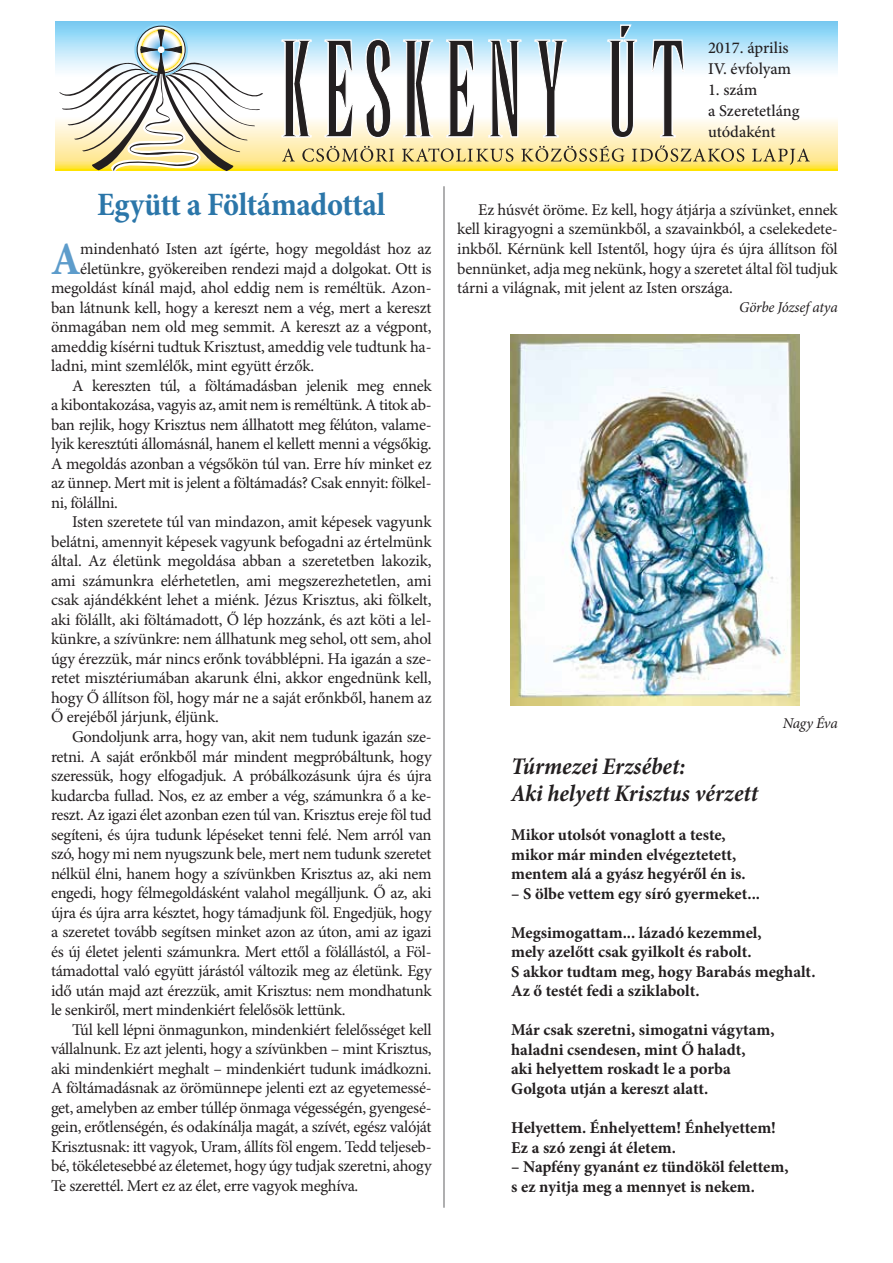
<style>
.page{position:relative;width:893px;height:1263px;background:#fff}
.page>*{position:absolute;margin:0;border:0;box-sizing:border-box;transform-origin:0 0}
.t1{font:700 condensed 46.8px "Minion Pro";color:#5d9ccb}
.t2{font:700 condensed 33px "Minion Pro";letter-spacing:-.015em;color:#2b76a9}
.t3{font:italic 700 condensed 24px/27px "Minion Pro";color:#231f20}
.t4{font:16.5px/19.5px "Minion Pro";letter-spacing:-.02em;color:#231f20;text-align:justify}
.t5{font:700 16.5px/19.5px "Minion Pro";color:#231f20}
.t6{font:500 16.5px/21px "Minion Pro";color:#231f20}
.t7{font:italic 15px "Minion Pro";letter-spacing:-.015em;color:#231f20}
</style>
<div class="page">
<img style="left:511px;top:335px;width:288px;height:371px">
<svg style="left:55px;top:21px;width:782px;height:149px"></svg>
<svg style="left:58px;top:23px;width:206px;height:148px"></svg>
<div style="left:158px;top:46px;width:7px;height:7px;background:#fff;border-radius:50%"></div>
<div style="left:137px;top:26px;width:49px;height:48px;border:1px solid #231f20;border-radius:50%"></div>
<svg style="left:282px;top:148px;width:13px;height:13px"></svg>
<svg style="left:302px;top:146px;width:92px;height:16px"></svg>
<svg style="left:402px;top:148px;width:111px;height:14px"></svg>
<svg style="left:521px;top:146px;width:103px;height:16px"></svg>
<svg style="left:632px;top:145px;width:112px;height:17px"></svg>
<svg style="left:752px;top:148px;width:58px;height:17px"></svg>
<svg style="left:281px;top:39px;width:31px;height:99px"></svg>
<svg style="left:324px;top:39px;width:31px;height:99px"></svg>
<svg style="left:365px;top:38px;width:27px;height:101px"></svg>
<svg style="left:402px;top:39px;width:32px;height:99px"></svg>
<svg style="left:445px;top:39px;width:31px;height:99px"></svg>
<svg style="left:487px;top:39px;width:35px;height:99px"></svg>
<svg style="left:534px;top:39px;width:33px;height:99px"></svg>
<svg style="left:607px;top:23px;width:31px;height:116px"></svg>
<svg style="left:651px;top:39px;width:34px;height:99px"></svg>
<hr style="left:444px;top:186px;width:1px;height:1022px;background:#5f6062">
<h2 class="t2" style="left:97px;top:185px;width:290px">Együtt a Föltámadottal</h2>
<h1 class="t1" style="left:51px;top:231px;width:31px">A</h1>
<p class="t4" style="left:80px;top:240px;width:353px">mindenható Isten azt ígérte, hogy megoldást hoz az</p>
<p class="t4" style="left:80px;top:259px;width:353px">életünkre, gyökereiben rendezi majd a dolgokat. Ott is</p>
<p class="t4" style="left:51px;top:279px;width:382px">megoldást kínál majd, ahol eddig nem is reméltük. Azon-</p>
<p class="t4" style="left:51px;top:298px;width:382px">ban látnunk kell, hogy a kereszt nem a vég, mert a kereszt</p>
<p class="t4" style="left:51px;top:318px;width:382px">önmagában nem old meg semmit. A kereszt az a végpont,</p>
<p class="t4" style="left:51px;top:337px;width:382px">ameddig kísérni tudtuk Krisztust, ameddig vele tudtunk ha-</p>
<p class="t4" style="left:51px;top:357px;width:265px">ladni, mint szemlélők, mint együtt érzők.</p>
<p class="t4" style="left:72px;top:377px;width:361px">A kereszten túl, a föltámadásban jelenik meg ennek</p>
<p class="t4" style="left:51px;top:396px;width:382px">a kibontakozása, vagyis az, amit nem is reméltünk. A titok ab-</p>
<p class="t4" style="left:51px;top:416px;width:382px">ban rejlik, hogy Krisztus nem állhatott meg félúton, valame-</p>
<p class="t4" style="left:51px;top:435px;width:382px">lyik keresztúti állomásnál, hanem el kellett menni a végsőkig.</p>
<p class="t4" style="left:51px;top:455px;width:382px">A megoldás azonban a végsőkön túl van. Erre hív minket ez</p>
<p class="t4" style="left:51px;top:474px;width:382px">az ünnep. Mert mit is jelent a föltámadás? Csak ennyit: fölkel-</p>
<p class="t4" style="left:51px;top:494px;width:68px">ni, fölállni.</p>
<p class="t4" style="left:72px;top:513px;width:361px">Isten szeretete túl van mindazon, amit képesek vagyunk</p>
<p class="t4" style="left:51px;top:533px;width:382px">belátni, amennyit képesek vagyunk befogadni az értelmünk</p>
<p class="t4" style="left:51px;top:552px;width:382px">által. Az életünk megoldása abban a szeretetben lakozik,</p>
<p class="t4" style="left:51px;top:572px;width:382px">ami számunkra elérhetetlen, ami megszerezhetetlen, ami</p>
<p class="t4" style="left:51px;top:591px;width:382px">csak ajándékként lehet a miénk. Jézus Krisztus, aki fölkelt,</p>
<p class="t4" style="left:51px;top:611px;width:382px">aki fölállt, aki föltámadott, Ő lép hozzánk, és azt köti a lel-</p>
<p class="t4" style="left:51px;top:630px;width:382px">künkre, a szívünkre: nem állhatunk meg sehol, ott sem, ahol</p>
<p class="t4" style="left:51px;top:650px;width:382px">úgy érezzük, már nincs erőnk továbblépni. Ha igazán a sze-</p>
<p class="t4" style="left:51px;top:669px;width:382px">retet misztériumában akarunk élni, akkor engednünk kell,</p>
<p class="t4" style="left:51px;top:689px;width:382px">hogy Ő állítson föl, hogy már ne a saját erőnkből, hanem az</p>
<p class="t4" style="left:51px;top:708px;width:169px">Ő erejéből járjunk, éljünk.</p>
<p class="t4" style="left:72px;top:728px;width:361px">Gondoljunk arra, hogy van, akit nem tudunk igazán sze-</p>
<p class="t4" style="left:51px;top:747px;width:382px">retni. A saját erőnkből már mindent megpróbáltunk, hogy</p>
<p class="t4" style="left:51px;top:767px;width:382px">szeressük, hogy elfogadjuk. A próbálkozásunk újra és újra</p>
<p class="t4" style="left:51px;top:786px;width:382px">kudarcba fullad. Nos, ez az ember a vég, számunkra ő a ke-</p>
<p class="t4" style="left:51px;top:806px;width:382px">reszt. Az igazi élet azonban ezen túl van. Krisztus ereje föl tud</p>
<p class="t4" style="left:51px;top:825px;width:382px">segíteni, és újra tudunk lépéseket tenni felé. Nem arról van</p>
<p class="t4" style="left:51px;top:845px;width:382px">szó, hogy mi nem nyugszunk bele, mert nem tudunk szeretet</p>
<p class="t4" style="left:51px;top:864px;width:382px">nélkül élni, hanem hogy a szívünkben Krisztus az, aki nem</p>
<p class="t4" style="left:51px;top:884px;width:382px">engedi, hogy félmegoldásként valahol megálljunk. Ő az, aki</p>
<p class="t4" style="left:51px;top:903px;width:382px">újra és újra arra késztet, hogy támadjunk föl. Engedjük, hogy</p>
<p class="t4" style="left:51px;top:923px;width:382px">a szeretet tovább segítsen minket azon az úton, ami az igazi</p>
<p class="t4" style="left:51px;top:942px;width:382px">és új életet jelenti számunkra. Mert ettől a fölállástól, a Föl-</p>
<p class="t4" style="left:51px;top:962px;width:382px">támadottal való együtt járástól változik meg az életünk. Egy</p>
<p class="t4" style="left:51px;top:981px;width:382px">idő után majd azt érezzük, amit Krisztus: nem mondhatunk</p>
<p class="t4" style="left:51px;top:1001px;width:296px">le senkiről, mert mindenkiért felelősök lettünk.</p>
<p class="t4" style="left:72px;top:1020px;width:361px">Túl kell lépni önmagunkon, mindenkiért felelősséget kell</p>
<p class="t4" style="left:51px;top:1040px;width:382px">vállalnunk. Ez azt jelenti, hogy a szívünkben – mint Krisztus,</p>
<p class="t4" style="left:51px;top:1059px;width:382px">aki mindenkiért meghalt – mindenkiért tudunk imádkozni.</p>
<p class="t4" style="left:51px;top:1079px;width:382px">A föltámadásnak az örömünnepe jelenti ezt az egyetemessé-</p>
<p class="t4" style="left:51px;top:1098px;width:382px">get, amelyben az ember túllép önmaga végességén, gyengesé-</p>
<p class="t4" style="left:51px;top:1118px;width:382px">gein, erőtlenségén, és odakínálja magát, a szívét, egész valóját</p>
<p class="t4" style="left:51px;top:1137px;width:382px">Krisztusnak: itt vagyok, Uram, állíts föl engem. Tedd teljeseb-</p>
<p class="t4" style="left:51px;top:1157px;width:382px">bé, tökéletesebbé az életemet, hogy úgy tudjak szeretni, ahogy</p>
<p class="t4" style="left:51px;top:1176px;width:309px">Te szerettél. Mert ez az élet, erre vagyok meghíva.</p>
<p class="t6" style="left:708px;top:38px;width:85px">2017. április<br>IV. évfolyam</p>
<p class="t6" style="left:708px;top:80px;width:93px">1. szám<br>a Szeretetláng utódaként</p>
<p class="t4" style="left:457px;top:201px;width:382px;text-indent:21px">Ez húsvét öröme. Ez kell, hogy átjárja a szívünket, ennek kell kiragyogni a szemünkből, a szavainkból, a cselekedete&shy;inkből. Kérnünk kell Istentől, hogy újra és újra állítson föl bennünket, adja meg nekünk, hogy a szeretet által föl tudjuk tárni a világnak, mit jelent az Isten országa.</p>
<p class="t7" style="left:739px;top:299px;width:100px">Görbe József atya</p>
<p class="t7" style="left:783px;top:714px;width:56px">Nagy Éva</p>
<h3 class="t3" style="left:511px;top:754px;width:249px">Túrmezei Erzsébet:<br>Aki helyett Krisztus vérzett</h3>
<p class="t5" style="left:511px;top:826px;width:236px">Mikor utolsót vonaglott a teste, mikor már minden elvégeztetett, mentem alá a gyász hegyéről én is.</p>
<p class="t5" style="left:511px;top:884px;width:250px">– S ölbe vettem egy síró gyermeket...</p>
<p class="t5" style="left:511px;top:923px;width:306px">Megsimogattam... lázadó kezemmel,<br>mely azelőtt csak gyilkolt és rabolt.<br>S akkor tudtam meg, hogy Barabás meghalt.<br>Az ő testét fedi a sziklabolt.</p>
<p class="t5" style="left:511px;top:1021px;width:265px">Már csak szeretni, simogatni vágytam, haladni csendesen, mint Ő haladt,<br>aki helyettem roskadt le a porba Golgota utján a kereszt alatt.</p>
<p class="t5" style="left:511px;top:1119px;width:266px">Helyettem. Énhelyettem! Énhelyettem!<br>Ez a szó zengi át életem.</p>
<p class="t5" style="left:511px;top:1158px;width:279px">– Napfény gyanánt ez tündököl felettem, s ez nyitja meg a mennyet is nekem.</p>
</div>
